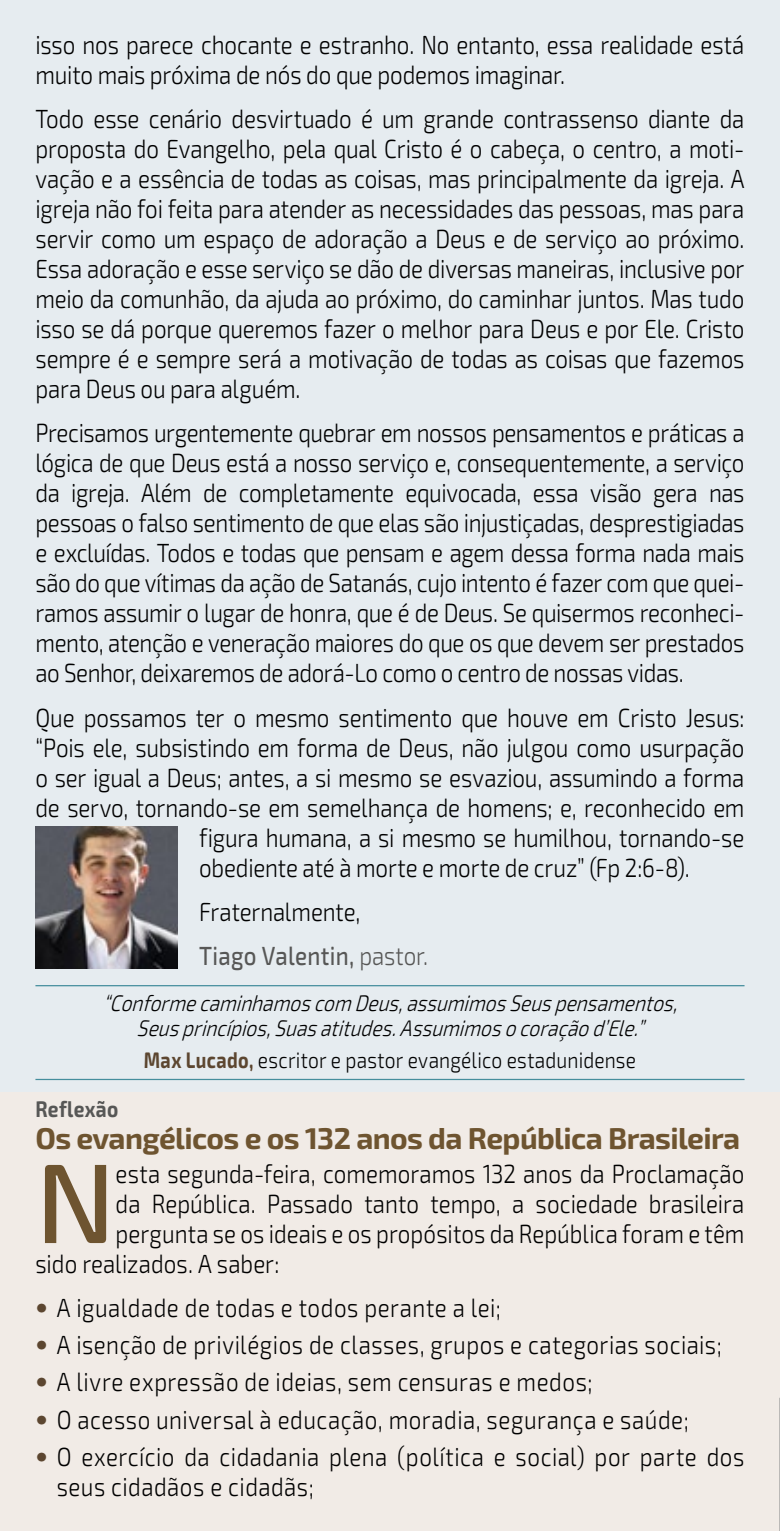
<style>
.page{position:relative;width:780px;height:1531px;background:#f1ebe6}
.page>*{position:absolute;margin:0;border:0;box-sizing:border-box;transform-origin:0 0}
.t1{font:500 113.25px "Exo 2";color:#6e5430}
.t2{font:700 30px "Exo 2";letter-spacing:-.02em;color:#6e5430}
.t3{font:300 26.25px/30px "Exo 2";color:#000;scale:.85 1}
.t4{font:300 26.25px "Exo 2";letter-spacing:.025em;color:#000;scale:.85 1}
.t5{font:300 26.25px/30px "Exo 2";letter-spacing:.02em;color:#000;scale:.85 1}
.t6{font:italic 300 22.5px/25px "Exo 2";color:#000;text-align:center;scale:.85 1}
.t7{font:300 22.5px "Exo 2";letter-spacing:.01em;color:#000;scale:.85 1}
.t8{font:700 22.5px "Exo 2";letter-spacing:.015em;color:#575756;scale:.85 1}
.s1{font-weight:500;color:#575756}
.s2{color:#575756}
.s3{font-weight:700;color:#5c4630}
.s4{font-family:"Helvetica Neue LT Std";font-weight:700;font-stretch:condensed;font-size:25px;color:#5c4630}
</style>
<div class="page">
<div style="left:0;top:0;width:780px;height:1091px;background:#e6ecf0"></div>
<hr style="left:35px;top:985px;width:709px;height:1px;background:#458e9d">
<hr style="left:35px;top:1079px;width:709px;height:1px;background:#458e9d">
<hr style="left:779px;top:1397px;width:1px;height:134px;background:#9d9d9c">
<img style="left:35px;top:826px;width:142px;height:142px">
<p class="t3" style="left:35px;top:30px;width:835px">isso nos parece chocante e estranho. No entanto, essa realidade está muito mais próxima de nós do que podemos imaginar.</p>
<p class="t3" style="left:35px;top:104px;width:835px;text-align:justify">Todo esse cenário desvirtuado é um grande contrassenso diante da proposta do Evangelho, pela qual Cristo é o cabeça, o centro, a moti&shy;vação e a essência de todas as coisas, mas principalmente da igreja. A igreja não foi feita para atender as necessidades das pessoas, mas para servir como um espaço de adoração a Deus e de serviço ao próximo.<br>Essa adoração e esse serviço se dão de diversas maneiras, inclusive por meio da comunhão, da ajuda ao próximo, do caminhar juntos. Mas tudo isso se dá porque queremos fazer o melhor para Deus e por Ele. Cristo sempre é e sempre será a motivação de todas as coisas que fazemos para Deus ou para alguém.</p>
<p class="t3" style="left:35px;top:419px;width:835px;text-align:justify">Precisamos urgentemente quebrar em nossos pensamentos e práticas a lógica de que Deus está a nosso serviço e, consequentemente, a serviço da igreja. Além de completamente equivocada, essa visão gera nas pessoas o falso sentimento de que elas são injustiçadas, desprestigiadas e excluídas. Todos e todas que pensam e agem dessa forma nada mais são do que vítimas da ação de Satanás, cujo intento é fazer com que quei&shy;ramos assumir o lugar de honra, que é de Deus. Se quisermos reconheci&shy;mento, atenção e veneração maiores do que os que devem ser prestados ao Senhor, deixaremos de adorá-Lo como o centro de nossas vidas.</p>
<p class="t3" style="left:35px;top:703px;width:835px">Que possamos ter o mesmo sentimento que houve em Cristo Jesus:</p>
<p class="t3" style="left:35px;top:733px;width:835px">“Pois ele, subsistindo em forma de Deus, não julgou como usurpação</p>
<p class="t3" style="left:35px;top:763px;width:835px">o ser igual a Deus; antes, a si mesmo se esvaziou, assumindo a forma</p>
<p class="t3" style="left:35px;top:793px;width:835px">de servo, tornando-se em semelhança de homens; e, reconhecido em</p>
<p class="t3" style="left:199px;top:823px;width:643px">figura humana, a si mesmo se humilhou, tornando-se</p>
<p class="t3" style="left:199px;top:853px;width:578px">obediente até à morte e morte de cruz” (Fp 2:6-8).</p>
<p class="t3" style="left:199px;top:890px;width:271px;line-height:44.2px">Fraternalmente,<br><span class="s1">Tiago Valentin,</span> <span class="s2">pastor.</span></p>
<p class="t6" style="left:103px;top:991px;width:685px">“Conformecaminhamoscom Deus,assumimosSeuspensamentos,<br>Seusprincípios,Suasatitudes.Assumimosocoraçãod’Ele.”</p>
<p class="t7" style="left:144px;top:1047px;width:580px"><span class="s3">Max Lucado,</span> escritor e pastor evangélico estadunidense</p>
<p class="t8" style="left:35px;top:1095px;width:99px">Reflexão</p>
<p class="t2" style="left:35px;top:1121px;width:706px">Os evangélicos e os 132 anos da República Brasileira</p>
<h1 class="t1" style="left:35px;top:1137px;width:82px">N</h1>
<p class="t3" style="left:116px;top:1159px;width:741px">esta segunda-feira, comemoramos 132 anos da Proclamação</p>
<p class="t3" style="left:116px;top:1189px;width:741px">da República. Passado tanto tempo, a sociedade brasileira</p>
<p class="t3" style="left:116px;top:1219px;width:741px">pergunta se os ideais e os propósitos da República foram e têm</p>
<p class="t3" style="left:35px;top:1249px;width:288px">sido realizados. A saber:</p>
<p class="t4" style="left:35px;top:1293px;width:549px"><span class="s4">•</span> A igualdade de todas e todos perante a lei;</p>
<p class="t4" style="left:35px;top:1330px;width:808px"><span class="s4">•</span> A isenção de privilégios de classes, grupos e categorias sociais;</p>
<p class="t4" style="left:35px;top:1367px;width:657px"><span class="s4">•</span> A livre expressão de ideias, sem censuras e medos;</p>
<p class="t4" style="left:35px;top:1404px;width:770px"><span class="s4">•</span> O acesso universal à educação, moradia, segurança e saúde;</p>
<p class="t5" style="left:57px;top:1442px;width:810px;text-indent:-21px"><span class="s4">•</span> O exercício da cidadania plena (política e social) por parte dos seus cidadãos e cidadãs;</p>
</div>
